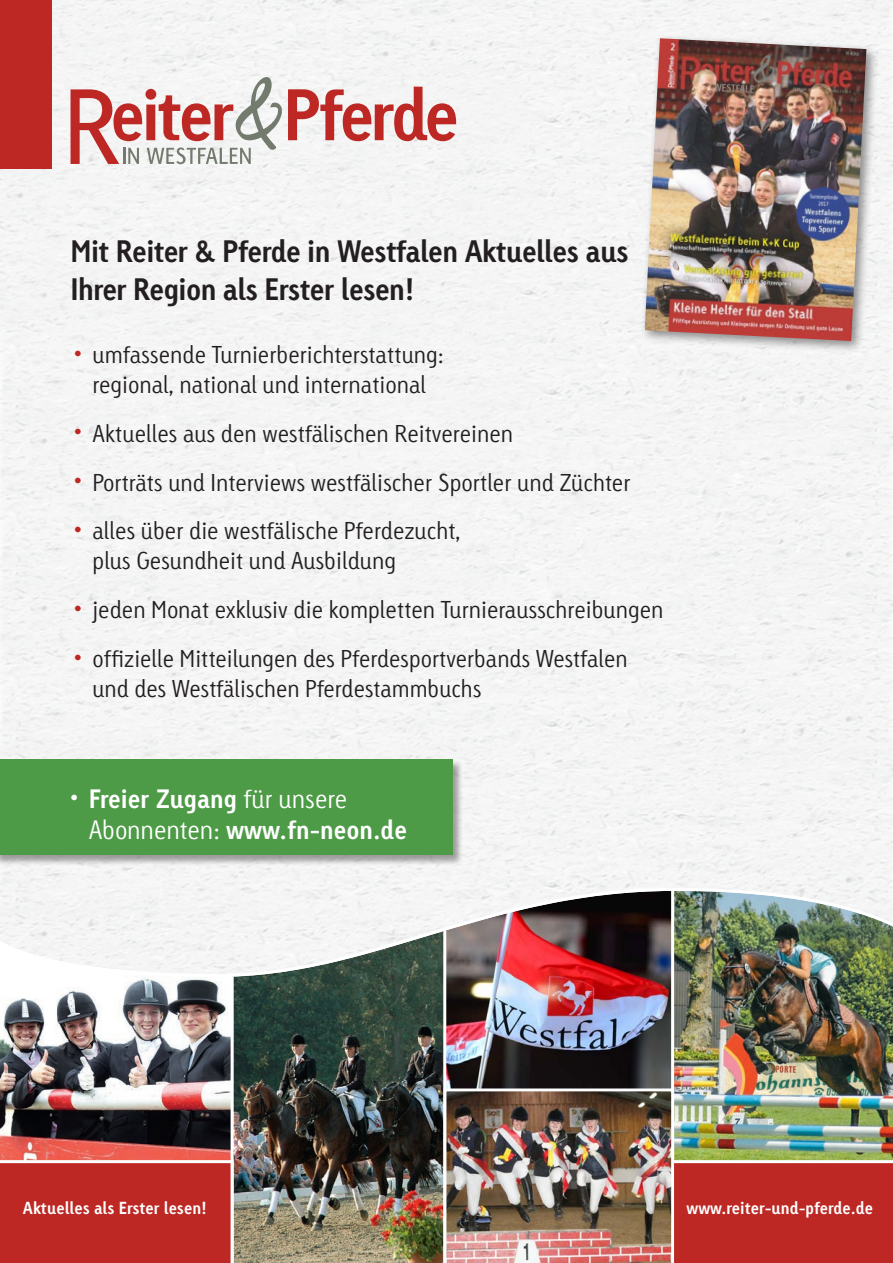
<style>
.page{position:relative;width:893px;height:1263px;background:#fff}
.page>*{position:absolute;margin:0;border:0;box-sizing:border-box;transform-origin:0 0}
.t1{font:700 29.4px/37.8px "Tetria LT Pro";letter-spacing:-.02em;color:#231f20}
.G{font:700 25.2px/31.5px "Tetria LT Pro";color:#fff}
.G-2{font:300 23.1px/29.8px "Tetria LT Pro";color:#231f20}
.G-3{font:700 16.5px "Tetria LT Pro";color:#fff}
.s1{color:#bd2824}
.s2{font-weight:300}
</style>
<div class="page">
<div style="left:0;top:0;width:893px;height:886px;background:#f5f5f5"></div>
<img style="left:0;top:886px;width:893px;height:377px">
<div style="left:0;top:1160px;width:234px;height:103px;background:#bd2824"></div>
<svg style="left:71px;top:77px;width:385px;height:87px"></svg>
<div style="left:0;top:0;width:51px;height:168px;background:#bd2824"></div>
<img style="left:444px;top:1088px;width:449px;height:175px">
<div style="left:0;top:759px;width:463px;height:107px;background:#231f20;opacity:.42"></div>
<div style="left:0;top:760px;width:452px;height:95px;background:#4d9b46"></div>
<div style="left:640px;top:34px;width:240px;height:320px;background:#231f20;opacity:.5"></div>
<img style="left:645px;top:38px;width:221px;height:303px">
<p class="t1" style="left:71px;top:232px;width:560px">Mit Reiter &amp; Pferde in Westfalen Aktuelles aus<br>Ihrer Region als Erster lesen!</p>
<p class="G-2" style="left:71px;top:340px;width:375px;text-align:center"><span class="s1">•</span> umfassende Turnierberichterstattung: regional, national und international</p>
<p class="G-2" style="left:71px;top:418px;width:444px"><span class="s1">•</span> Aktuelles aus den westfälischen Reitvereinen</p>
<p class="G-2" style="left:71px;top:467px;width:562px"><span class="s1">•</span> Porträts und Interviews westfälischer Sportler und Züchter</p>
<p class="G-2" style="left:93px;top:516px;width:370px;text-indent:-22px"><span class="s1">•</span> alles über die westfälische Pferdezucht, plus Gesundheit und Ausbildung</p>
<p class="G-2" style="left:71px;top:595px;width:594px"><span class="s1">•</span> jeden Monat exklusiv die kompletten Turnierausschreibungen</p>
<p class="G-2" style="left:93px;top:644px;width:536px;text-indent:-22px"><span class="s1">•</span> offizielle Mitteilungen des Pferdesportverbands Westfalen und des Westfälischen Pferdestammbuchs</p>
<p class="G" style="left:89px;top:782px;width:320px;text-indent:-22px">• Freier Zugang <span class="s2">für unsere<br>Abonnenten:</span> www.fn-neon.de</p>
<p class="G-3" style="left:23px;top:1197px;width:186px">Aktuelles als Erster lesen!</p>
<p class="G-3" style="left:686px;top:1197px;width:188px">www.reiter-und-pferde.de</p>
</div>
